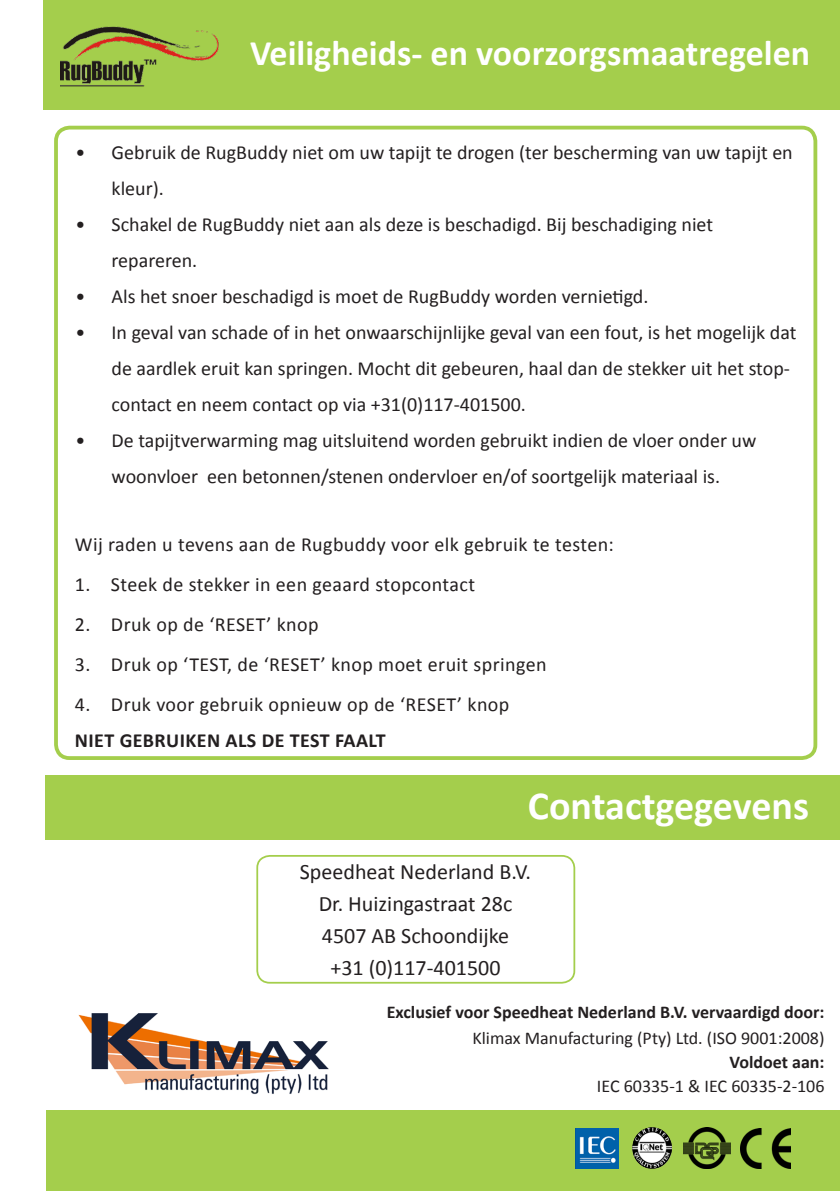
<style>
.page{position:relative;width:840px;height:1191px;background:#fff}
.page>*{position:absolute;margin:0;border:0;box-sizing:border-box;transform-origin:0 0}
.t1{font:700 40px "Calibri";color:#fff}
.t2{font:700 36px "Calibri";color:#fff}
.t3{font:22px "Calibri";color:#231f20}
.t4{font:20px/36px "Calibri";color:#231f20}
.t5{font:20px "Calibri";letter-spacing:.02em;color:#231f20}
.t6{font:700 20px "Calibri";letter-spacing:.02em;color:#231f20}
.t7{font:18px "Calibri";color:#231f20}
.t8{font:700 18px "Calibri";color:#231f20}
</style>
<div class="page">
<div style="left:47px;top:1109px;width:792px;height:81px;background:#a4ce4c"></div>
<div style="left:45px;top:775px;width:794px;height:64px;background:#a4ce4c"></div>
<div style="left:44px;top:0;width:795px;height:109px;background:#a4ce4c"></div>
<div style="left:54px;top:126px;width:762px;height:634px;border:4px solid #a4ce4c;border-radius:13px"></div>
<img style="left:60px;top:26px;width:159px;height:61px">
<div style="left:256px;top:855px;width:319px;height:128px;border:2px solid #a4ce4c;border-radius:12px"></div>
<img style="left:740px;top:1128px;width:49px;height:40px">
<img style="left:575px;top:1128px;width:43px;height:40px">
<img style="left:632px;top:1127px;width:39px;height:41px">
<img style="left:683px;top:1127px;width:46px;height:41px">
<img style="left:78px;top:1013px;width:251px;height:81px">
<p class="t2" style="left:250px;top:27px;width:561px">Veiligheids- en voorzorgsmaatregelen</p>
<p class="t4" style="left:111px;top:134px;width:682px;text-indent:-36px">• Gebruik de RugBuddy niet om uw tapijt te drogen (ter bescherming van uw tapijt en kleur).</p>
<p class="t4" style="left:111px;top:206px;width:602px;text-indent:-36px">• Schakel de RugBuddy niet aan als deze is beschadigd. Bij beschadiging niet repareren.</p>
<p class="t4" style="left:75px;top:278px;width:574px">• Als het snoer beschadigd is moet de RugBuddy worden vernietigd.</p>
<p class="t4" style="left:111px;top:314px;width:686px;text-indent:-36px">• In geval van schade of in het onwaarschijnlijke geval van een fout, is het mogelijk dat de aardlek eruit kan springen. Mocht dit gebeuren, haal dan de stekker uit het stop&shy;contact en neem contact op via +31(0)117-401500.</p>
<p class="t4" style="left:75px;top:422px;width:682px;text-align:center">• De tapijtverwarming mag uitsluitend worden gebruikt indien de vloer onder uw woonvloer een betonnen/stenen ondervloer en/of soortgelijk materiaal is.</p>
<p class="t5" style="left:75px;top:530px;width:540px">Wij raden u tevens aan de Rugbuddy voor elk gebruik te testen:</p>
<p class="t5" style="left:75px;top:570px;width:401px">1. Steek de stekker in een geaard stopcontact</p>
<p class="t5" style="left:75px;top:610px;width:245px">2. Druk op de ‘RESET’ knop</p>
<p class="t5" style="left:75px;top:650px;width:473px">3. Druk op ‘TEST, de ‘RESET’ knop moet eruit springen</p>
<p class="t5" style="left:75px;top:690px;width:436px">4. Druk voor gebruik opnieuw op de ‘RESET’ knop</p>
<p class="t6" style="left:75px;top:726px;width:312px">NIET GEBRUIKEN ALS DE TEST FAALT</p>
<p class="t1" style="left:527px;top:778px;width:282px">Contactgegevens</p>
<p class="t3" style="left:300px;top:856px;width:233px">Speedheat Nederland B.V.</p>
<p class="t3" style="left:318px;top:888px;width:195px">Dr. Huizingastraat 28c</p>
<p class="t3" style="left:322px;top:920px;width:189px">4507 AB Schoondijke</p>
<p class="t3" style="left:330px;top:952px;width:171px">+31 (0)117-401500</p>
<p class="t8" style="left:386px;top:999px;width:439px">Exclusief voor Speedheat Nederland B.V. vervaardigd door:</p>
<p class="t7" style="left:472px;top:1025px;width:353px">Klimax Manufacturing (Pty) Ltd. (ISO 9001:2008)</p>
<p class="t8" style="left:729px;top:1049px;width:96px">Voldoet aan:</p>
<p class="t7" style="left:596px;top:1073px;width:229px">IEC 60335-1 &amp; IEC 60335-2-106</p>
</div>
